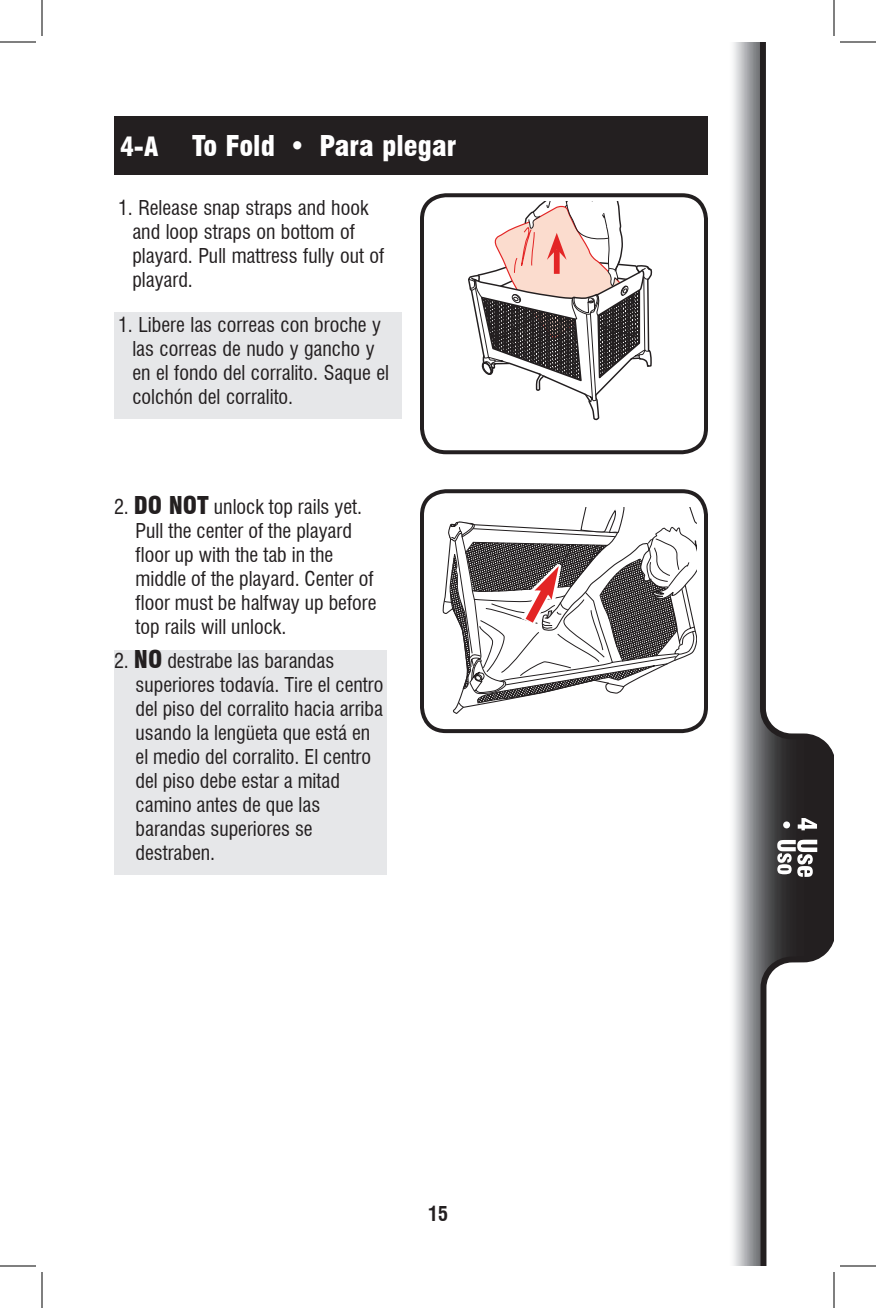
<style>
.page{position:relative;width:876px;height:1308px;background:#fff}
.page>*{position:absolute;margin:0;border:0;box-sizing:border-box;transform-origin:0 0}
.t1{font:900 condensed 28px "Swiss 721 BT";color:#fff}
.t2{font:condensed 20px/24px "Swiss 721 BT";color:#231f20}
.t3{font:700 condensed 20px "Swiss 721 BT";color:#231f20}
.s1{font-size:26px}
.s2{font-weight:900;font-size:24px}
</style>
<div class="page">
<svg style="left:760px;top:42px;width:74px;height:1224px"></svg>
<svg style="left:798px;top:818px;width:19px;height:12px"></svg>
<svg style="left:783px;top:821px;width:7px;height:7px"></svg>
<svg style="left:777px;top:840px;width:40px;height:37px"></svg>
<div style="left:420px;top:193px;width:288px;height:261px;border:4px solid #231f20;border-radius:24px"></div>
<div style="left:114px;top:650px;width:272px;height:224px;background:#e6e7e9"></div>
<div style="left:114px;top:116px;width:594px;height:59px;background:#231f20"></div>
<div style="left:114px;top:313px;width:288px;height:106px;background:#e6e7e9"></div>
<svg style="left:468px;top:202px;width:184px;height:218px"></svg>
<div style="left:420px;top:489px;width:288px;height:244px;border:4px solid #231f20;border-radius:24px"></div>
<svg style="left:444px;top:508px;width:253px;height:200px"></svg>
<hr style="left:0;top:42px;width:36px;height:1px;background:#000">
<hr style="left:840px;top:42px;width:36px;height:1px;background:#000">
<hr style="left:0;top:1266px;width:36px;height:1px;background:#000">
<hr style="left:840px;top:1266px;width:36px;height:1px;background:#000">
<hr style="left:42px;top:0;width:1px;height:36px;background:#000">
<hr style="left:42px;top:1272px;width:1px;height:36px;background:#000">
<hr style="left:834px;top:0;width:1px;height:36px;background:#000">
<hr style="left:834px;top:1272px;width:1px;height:36px;background:#000">
<h1 class="t1" style="left:120px;top:129px;width:338px"><span class="s1">4-A</span> To Fold • Para plegar</h1>
<p class="t2" style="left:132px;top:196px;width:253px;text-indent:-14px">1. Release snap straps and hook and loop straps on bottom of playard. Pull mattress fully out of playard.</p>
<p class="t2" style="left:132px;top:312px;width:258px;text-indent:-14px">1. Libere las correas con broche y las correas de nudo y gancho y en el fondo del corralito. Saque el colchón del corralito.</p>
<p class="t2" style="left:136px;top:495px;width:242px;text-indent:-22px">2. <span class="s2">DO NOT</span> unlock top rails yet.<br>Pull the center of the playard floor up with the tab in the middle of the playard. Center of floor must be halfway up before top rails will unlock.</p>
<p class="t2" style="left:136px;top:649px;width:249px;text-indent:-22px">2. <span class="s2">NO</span> destrabe las barandas superiores todavía. Tire el centro del piso del corralito hacia arriba usando la lengüeta que está en el medio del corralito. El centro del piso debe estar a mitad camino antes de que las barandas superiores se destraben.</p>
<p class="t3" style="left:428px;top:1202px;width:21px">15</p>
</div>
